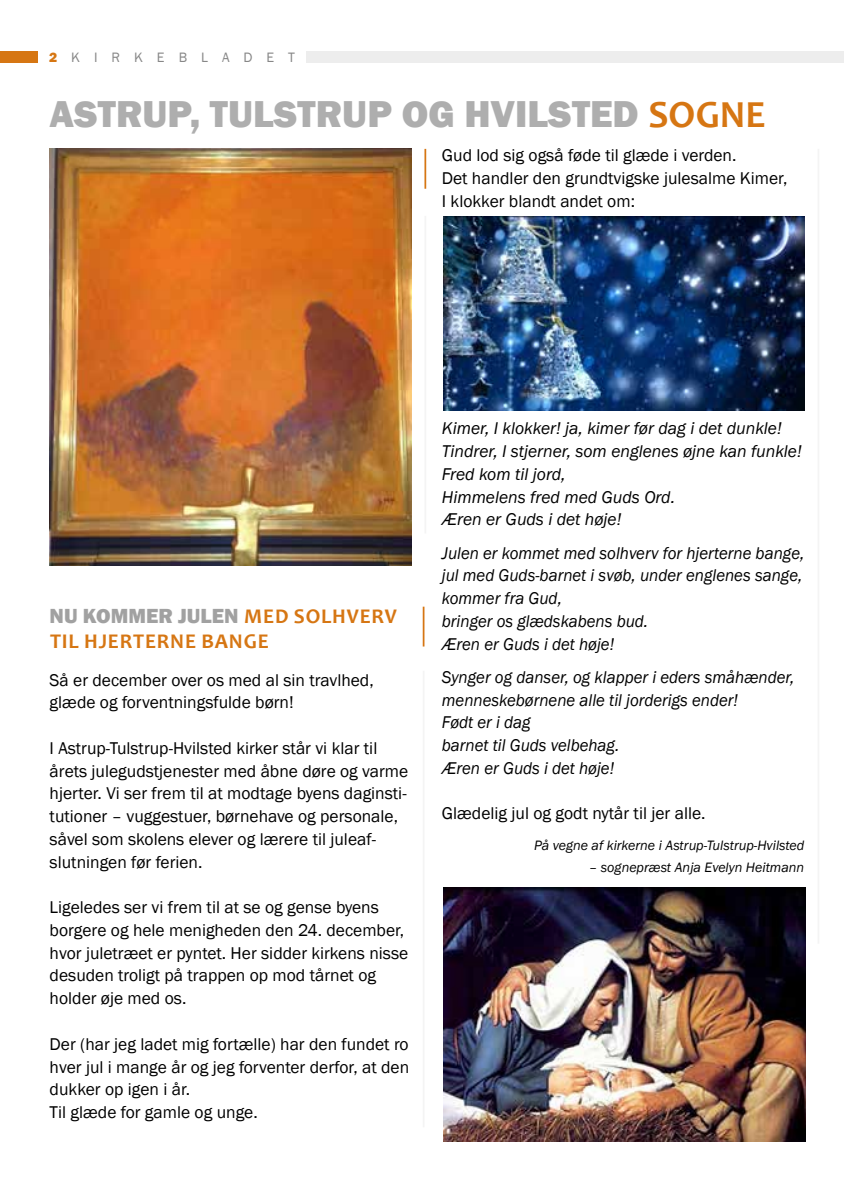
<style>
.page{position:relative;width:844px;height:1191px;background:#fff}
.page>*{position:absolute;margin:0;border:0;box-sizing:border-box;transform-origin:0 0}
.t1{font:800 38.5px "Franklin Gothic";color:#aeaeae}
.t2{font:800 21px "Franklin Gothic";color:#a1a1a1}
.t3{font:700 21px "Candara";letter-spacing:.04em;color:#d67613}
.t4{font:17.5px/22.8px "Franklin Gothic";color:#000}
.t5{font:italic 17.5px/22.8px "Franklin Gothic";color:#000;scale:.96 1}
.t6{font:italic 17.5px/22.8px "Franklin Gothic";color:#000}
.t7{font:italic 14px "Franklin Gothic";color:#000}
.t8{font:14px "Franklin Gothic";letter-spacing:1em;color:#878787}
.s1{font-weight:800;color:#d67613}
.s2{font-family:"Candara";font-weight:700;color:#d67613}
</style>
<div class="page">
<div style="left:306px;top:51px;width:537px;height:11px;background:#ededed"></div>
<div style="left:0;top:51px;width:38px;height:11px;background:#d67613"></div>
<hr style="left:424px;top:149px;width:2px;height:40px;background:#d67613">
<hr style="left:424px;top:216px;width:2px;height:317px;background:#f4f4f4">
<hr style="left:422px;top:606px;width:2px;height:40px;background:#d67613">
<hr style="left:817px;top:149px;width:2px;height:794px;background:#f4f4f4">
<hr style="left:422px;top:671px;width:2px;height:456px;background:#f4f4f4">
<img style="left:443px;top:216px;width:361px;height:194px">
<img style="left:443px;top:887px;width:362px;height:254px">
<img style="left:50px;top:149px;width:361px;height:417px">
<p class="t8" style="left:49px;top:49px;width:247px"><span class="s1">2</span>KIRKEBLADET</p>
<h1 class="t1" style="left:50px;top:89px;width:717px">ASTRUP, TULSTRUP OG HVILSTED <span class="s2">SOGNE</span></h1>
<p class="t4" style="left:442px;top:144px;width:347px">Gud lod sig også føde til glæde i verden.<br>Det handler den grundtvigske julesalme Kimer,<br>I klokker blandt andet om:</p>
<p class="t2" style="left:50px;top:602px;width:349px">NU KOMMER JULEN <span class="s2">MED SOLHVERV</span></p>
<p class="t3" style="left:50px;top:628px;width:220px">TIL HJERTERNE BANGE</p>
<p class="t4" style="left:50px;top:669px;width:325px">Så er december over os med al sin travlhed, glæde og forventningsfulde børn!</p>
<p class="t4" style="left:50px;top:737px;width:360px">I Astrup-Tulstrup-Hvilsted kirker står vi klar til årets julegudstjenester med åbne døre og varme hjerter. Vi ser frem til at modtage byens daginsti&shy;tutioner – vuggestuer, børnehave og personale, såvel som skolens elever og lærere til juleaf&shy;slutningen før ferien.</p>
<p class="t4" style="left:50px;top:896px;width:360px">Ligeledes ser vi frem til at se og gense byens borgere og hele menigheden den 24. december, hvor juletræet er pyntet. Her sidder kirkens nisse desuden troligt på trappen op mod tårnet og holder øje med os.</p>
<p class="t4" style="left:50px;top:1033px;width:361px">Der (har jeg ladet mig fortælle) har den fundet ro hver jul i mange år og jeg forventer derfor, at den dukker op igen i år.<br>Til glæde for gamle og unge.</p>
<p class="t6" style="left:442px;top:417px;width:361px">Kimer, I klokker! ja, kimer før dag i det dunkle!<br>Tindrer, I stjerner, som englenes øjne kan funkle!<br>Fred kom til jord,<br>Himmelens fred med Guds Ord.<br>Æren er Guds i det høje!</p>
<p class="t5" style="left:441px;top:541px;width:379px">Julen er kommet med solhverv for hjerterne bange, jul med Guds-barnet i svøb, under englenes sange, kommer fra Gud,<br>bringer os glædskabens bud.<br>Æren er Guds i det høje!</p>
<p class="t5" style="left:441px;top:666px;width:369px">Synger og danser, og klapper i eders småhænder, menneskebørnene alle til jorderigs ender!<br>Født er i dag<br>barnet til Guds velbehag.<br>Æren er Guds i det høje!</p>
<p class="t4" style="left:441px;top:802px;width:265px">Glædelig jul og godt nytår til jer alle.</p>
<p class="t7" style="left:534px;top:836px;width:272px">På vegne af kirkerne i Astrup-Tulstrup-Hvilsted</p>
<p class="t7" style="left:589px;top:859px;width:216px">– sognepræst Anja Evelyn Heitmann</p>
</div>
